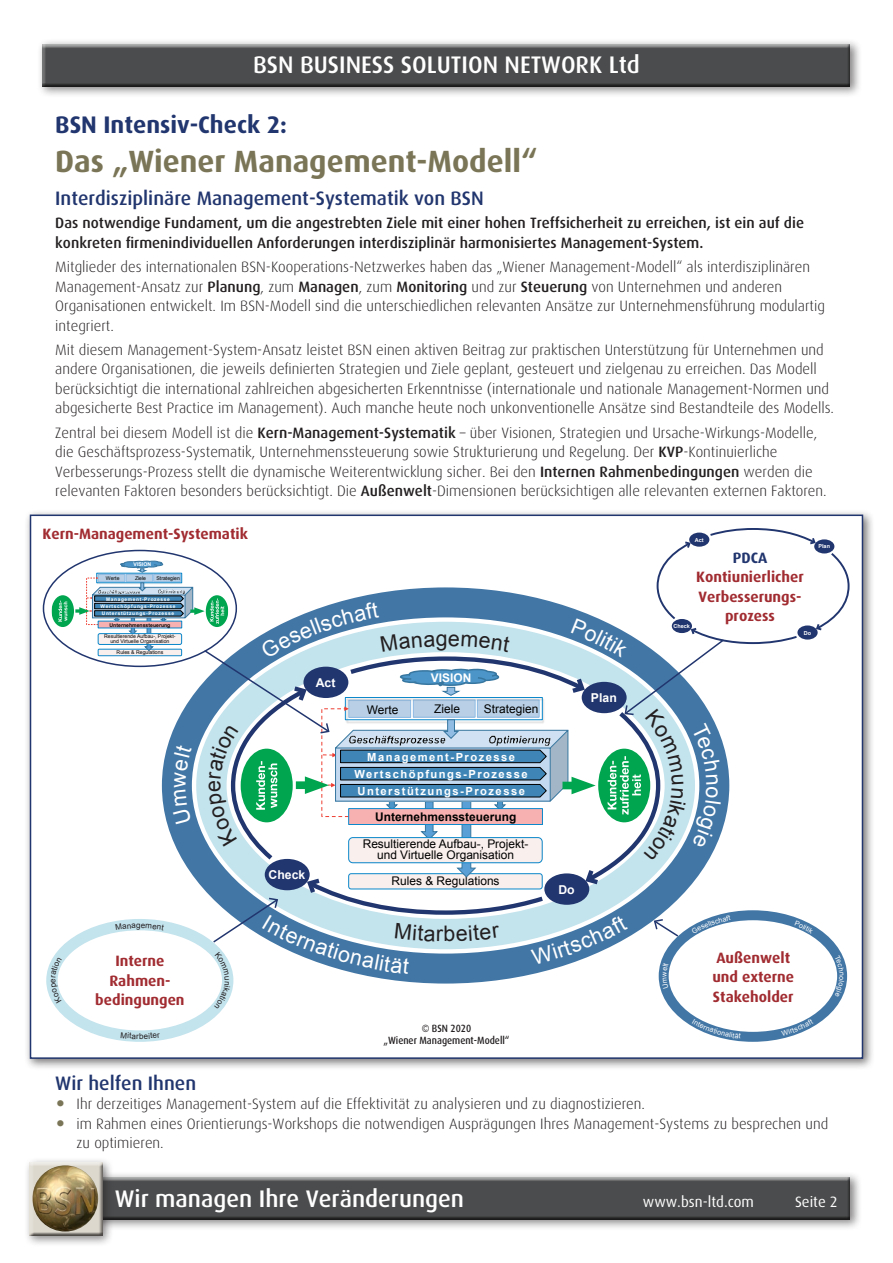
<style>
.page{position:relative;width:893px;height:1263px;background:#fff}
.page>*{position:absolute;margin:0;border:0;box-sizing:border-box;transform-origin:0 0}
.t1{font:700 30.75px "Dax";color:#7a7556}
.t2{font:500 24px "Dax";color:#fff}
.t3{font:700 24px "Dax";color:#21356e}
.t4{font:21.45px "Arial";color:#231f20}
.t5{font:500 19.5px "Dax";color:#21356e}
.t6{font:300 15px/19.5px "Dax";color:#231f20}
.t7{font:500 15px/19.5px "Dax";color:#231f20}
.t8{font:700 15px/19.5px "Dax";color:#a12c31;text-align:center}
.t9{font:15px "Dax";color:#fff}
.t10{font:700 15px "Dax";color:#21356e}
.t11{font:700 12.3px "Arial";color:#fff}
.t12{font:11.85px/11.1px "Arial";color:#000;text-align:center}
.t13{font:700 11.85px "Arial";color:#000}
.t14{font:700 11.85px "Arial";color:#fff}
.t15{font:700 11.25px/17.1px "Arial";letter-spacing:.135em;color:#fff;text-align:center}
.t16{font:500 10.5px/12px "Dax";color:#231f20;text-align:center;scale:.9 1}
.t17{font:8.1px "Arial";color:#231f20}
.t18{font:700 5.55px "Arial";color:#fff}
.t19{font:5.1px/4.8px "Arial";color:#000;text-align:center}
.t20{font:700 5.1px "Arial";color:#000}
.t21{font:700 5.1px "Arial";color:#fff}
.t22{font:700 4.8px/7.4px "Arial";letter-spacing:.135em;color:#fff;text-align:center}
.s1{font-weight:500}
.s2{font-weight:400;font-size:33px;color:#7a7556}
</style>
<div class="page">
<div style="left:37px;top:1171px;width:825px;height:60px;background:#231f20;opacity:.54"></div>
<div style="left:41px;top:1176px;width:810px;height:45px;background:#231f20;opacity:.75"></div>
<div style="left:37px;top:38px;width:825px;height:60px;background:#231f20;opacity:.54"></div>
<div style="left:41px;top:43px;width:810px;height:43px;background:#e2e2e2"></div>
<div style="left:41px;top:44px;width:810px;height:44px;background:#231f20;opacity:.75"></div>
<div style="left:24px;top:1157px;width:90px;height:90px;background:#231f20;opacity:.54"></div>
<div style="left:29px;top:1161px;width:76px;height:75px;background:#231f20;opacity:.75"></div>
<img style="left:32px;top:1165px;width:66px;height:66px;border-radius:33px">
<div style="left:24px;top:509px;width:851px;height:561px;background:#231f20;opacity:.6"></div>
<div style="left:31px;top:515px;width:831px;height:543px;background:#fff"></div>
<svg style="left:46px;top:528px;width:804px;height:514px"></svg>
<h2 class="t2" style="left:253px;top:51px;width:388px">BSN BUSINESS SOLUTION NETWORK Ltd</h2>
<h2 class="t3" style="left:55px;top:111px;width:233px">BSN Intensiv-Check 2:</h2>
<h1 class="t1" style="left:55px;top:144px;width:483px">Das „Wiener Management-Modell“</h1>
<h3 class="t5" style="left:55px;top:187px;width:430px">Interdisziplinäre Management-Systematik von BSN</h3>
<p class="t7" style="left:55px;top:213px;width:750px">Das notwendige Fundament, um die angestrebten Ziele mit einer hohen Treffsicherheit zu erreichen, ist ein auf die konkreten firmenindividuellen Anforderungen interdisziplinär harmonisiertes Management-System.</p>
<p class="t6" style="left:55px;top:258px;width:771px">Mitglieder des internationalen BSN-Kooperations-Netzwerkes haben das „Wiener Management-Modell“ als interdisziplinären Management-Ansatz zur <span class="s1">Planung</span>, zum <span class="s1">Managen</span>, zum <span class="s1">Monitoring</span> und zur <span class="s1">Steuerung</span> von Unternehmen und anderen Organisationen entwickelt. Im BSN-Modell sind die unterschiedlichen relevanten Ansätze zur Unternehmensführung modulartig integriert.</p>
<p class="t6" style="left:55px;top:340px;width:780px">Mit diesem Management-System-Ansatz leistet BSN einen aktiven Beitrag zur praktischen Unterstützung für Unternehmen und andere Organisationen, die jeweils definierten Strategien und Ziele geplant, gesteuert und zielgenau zu erreichen. Das Modell berücksichtigt die international zahlreichen abgesicherten Erkenntnisse (internationale und nationale Management-Normen und abgesicherte Best Practice im Management). Auch manche heute noch unkonventionelle Ansätze sind Bestandteile des Modells.</p>
<p class="t6" style="left:55px;top:423px;width:773px">Zentral bei diesem Modell ist die <span class="s1">Kern-Management-Systematik</span> – über Visionen, Strategien und Ursache-Wirkungs-Modelle, die Geschäftsprozess-Systematik, Unternehmenssteuerung sowie Strukturierung und Regelung. Der <span class="s1">KVP</span>-Kontinuierliche Verbesserungs-Prozess stellt die dynamische Weiterentwicklung sicher. Bei den <span class="s1">Internen Rahmenbedingungen</span> werden die relevanten Faktoren besonders berücksichtigt. Die <span class="s1">Außenwelt</span>-Dimensionen berücksichtigen alle relevanten externen Faktoren.</p>
<p class="t8" style="left:43px;top:524px;width:207px">Kern-Management-Systematik</p>
<p class="t21" style="left:134px;top:561px;width:19px">VISION</p>
<p class="t19" style="left:106px;top:576px;width:15px">Werte</p>
<p class="t19" style="left:135px;top:576px;width:13px">Ziele</p>
<p class="t19" style="left:157px;top:576px;width:25px">Strategien</p>
<p class="t22" style="left:101px;top:595px;width:76px">Management-Prozesse<br>Wertschöpfungs-Prozesse<br>Unterstützungs-Prozesse</p>
<p class="t20" style="left:110px;top:621px;width:62px">Unternehmenssteuerung</p>
<p class="t19" style="left:104px;top:634px;width:73px">Resultierende Aufbau-, Projekt&shy;und Virtuelle Organisation</p>
<p class="t19" style="left:117px;top:650px;width:48px">Rules &amp; Regulations</p>
<h3 class="t4" style="left:199px;top:792px;width:14px;rotate:-90deg">e</h3>
<p class="t11" style="left:316px;top:674px;width:21px">Act</p>
<p class="t11" style="left:269px;top:866px;width:38px">Check</p>
<p class="t14" style="left:431px;top:670px;width:42px">VISION</p>
<p class="t12" style="left:367px;top:704px;width:33px">Werte</p>
<p class="t12" style="left:434px;top:704px;width:27px">Ziele</p>
<p class="t12" style="left:484px;top:704px;width:56px">Strategien</p>
<p class="t15" style="left:354px;top:749px;width:175px">Management-Prozesse<br>Wertschöpfungs-Prozesse<br>Unterstützungs-Prozesse</p>
<p class="t13" style="left:375px;top:809px;width:143px">Unternehmenssteuerung</p>
<p class="t12" style="left:363px;top:838px;width:167px">Resultierende Aufbau-, Projekt&shy;und Virtuelle Organisation</p>
<p class="t12" style="left:392px;top:875px;width:110px">Rules &amp; Regulations</p>
<h3 class="t4" style="left:444px;top:920px;width:14px">b</h3>
<p class="t11" style="left:591px;top:689px;width:27px">Plan</p>
<p class="t11" style="left:558px;top:881px;width:18px">Do</p>
<p class="t18" style="left:695px;top:536px;width:10px">Act</p>
<p class="t10" style="left:733px;top:549px;width:36px">PDCA</p>
<p class="t8" style="left:696px;top:567px;width:109px">Kontiunierlicher<br>Verbesserungs&shy;prozess</p>
<p class="t18" style="left:673px;top:622px;width:18px">Check</p>
<p class="t18" style="left:818px;top:543px;width:13px">Plan</p>
<p class="t18" style="left:804px;top:629px;width:9px">Do</p>
<p class="t17" style="left:47px;top:983px;width:6px;rotate:-90deg">e</p>
<p class="t8" style="left:95px;top:952px;width:91px">Interne<br>Rahmen&shy;bedingungen</p>
<p class="t8" style="left:712px;top:948px;width:83px;text-align:left">Außenwelt und externe<br>Stakeholder</p>
<p class="t17" style="left:139px;top:1031px;width:6px">b</p>
<p class="t16" style="left:383px;top:1022px;width:142px">© BSN 2020<br>„Wiener Management-Modell“</p>
<h3 class="t5" style="left:55px;top:1072px;width:142px">Wir helfen Ihnen</h3>
<p class="t6" style="left:55px;top:1094px;width:591px"><span class="s2">•</span> Ihr derzeitiges Management-System auf die Effektivität zu analysieren und zu diagnostizieren.</p>
<p class="t6" style="left:77px;top:1114px;width:753px;text-indent:-21px"><span class="s2">•</span> im Rahmen eines Orientierungs-Workshops die notwendigen Ausprägungen Ihres Management-Systems zu besprechen und zu optimieren.</p>
<h2 class="t2" style="left:115px;top:1186px;width:351px">Wir managen Ihre Veränderungen</h2>
<p class="t9" style="left:643px;top:1194px;width:113px">www.bsn-ltd.com</p>
<p class="t9" style="left:795px;top:1194px;width:44px">Seite 2</p>
</div>
